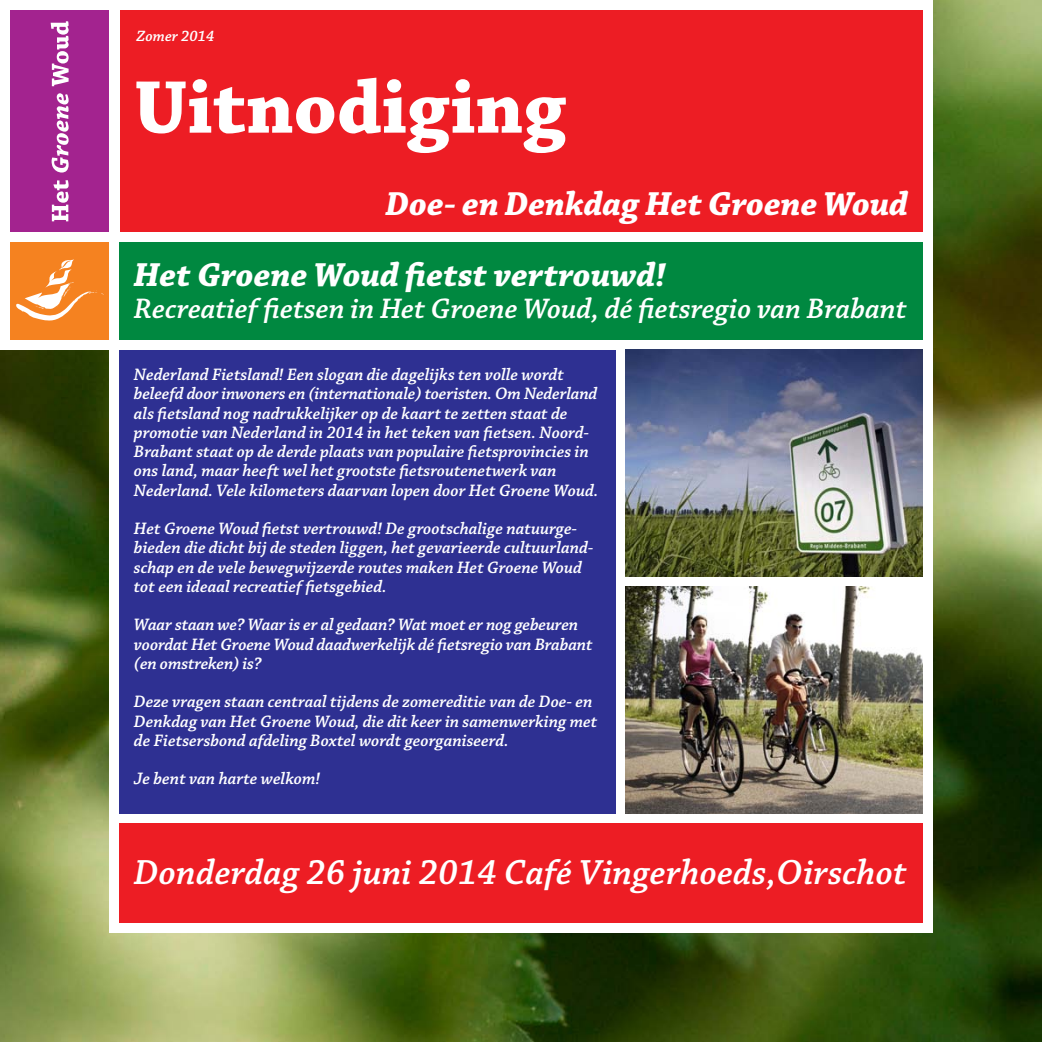
<style>
.page{position:relative;width:1042px;height:1042px;background:#fff}
.page>*{position:absolute;margin:0;border:0;box-sizing:border-box;transform-origin:0 0}
.t1{font:700 78.75px "Chaparral Pro";color:#fff}
.t2{font:italic 600 36.75px "Chaparral Pro";letter-spacing:.005em;color:#fff}
.t3{font:italic 700 35px "Chaparral Pro";color:#fff}
.t4{font:italic 600 29.75px "Chaparral Pro";color:#fff}
.t5{font:italic 600 17.5px/19.2px "Chaparral Pro";color:#fff}
.t6{font:italic 600 15.75px "Chaparral Pro";color:#fff}
</style>
<div class="page">
<img style="left:0;top:0;width:1042px;height:1042px">
<div style="left:109px;top:0;width:824px;height:933px;background:#fff"></div>
<div style="left:119px;top:10px;width:804px;height:222px;background:#ed1d24"></div>
<div style="left:0;top:0;width:119px;height:350px;background:#fff"></div>
<div style="left:10px;top:241px;width:99px;height:99px;background:#f58220"></div>
<svg style="left:16px;top:259px;width:88px;height:62px"></svg>
<div style="left:10px;top:10px;width:99px;height:223px;background:#a3238f"></div>
<svg style="left:52px;top:93px;width:17px;height:80px"></svg>
<svg style="left:52px;top:180px;width:17px;height:41px"></svg>
<svg style="left:51px;top:21px;width:18px;height:65px"></svg>
<div style="left:10px;top:232px;width:920px;height:10px;background:#fff"></div>
<div style="left:119px;top:242px;width:804px;height:98px;background:#008840"></div>
<div style="left:119px;top:350px;width:496px;height:464px;background:#2e3092"></div>
<img style="left:625px;top:350px;width:298px;height:227px">
<div style="left:119px;top:823px;width:804px;height:100px;background:#ed1d24"></div>
<img style="left:625px;top:587px;width:298px;height:227px">
<p class="t6" style="left:136px;top:28px;width:80px">Zomer 2014</p>
<p class="t1" style="left:134px;top:61px;width:433px">Uitnodiging</p>
<p class="t3" style="left:385px;top:183px;width:524px">Doe- en Denkdag Het Groene Woud</p>
<p class="t3" style="left:134px;top:255px;width:533px">Het Groene Woud fietst vertrouwd!</p>
<p class="t4" style="left:134px;top:292px;width:774px">Recreatief fietsen in Het Groene Woud, dé fietsregio van Brabant</p>
<p class="t5" style="left:134px;top:366px;width:465px">Nederland Fietsland! Een slogan die dagelijks ten volle wordt beleefd door inwoners en (internationale) toeristen. Om Nederland als fietsland nog nadrukkelijker op de kaart te zetten staat de</p>
<p class="t5" style="left:134px;top:423px;width:457px;text-align:justify">promotie van Nederland in 2014 in het teken van fietsen. Noord-Brabant staat op de derde plaats van populaire fietsprovincies in ons land, maar heeft wel het grootste fietsroutenetwerk van</p>
<p class="t5" style="left:134px;top:481px;width:466px">Nederland. Vele kilometers daarvan lopen door Het Groene Woud.</p>
<p class="t5" style="left:134px;top:520px;width:461px">Het Groene Woud fietst vertrouwd! De grootschalige natuurge&shy;bieden die dicht bij de steden liggen, het gevarieerde cultuurland&shy;schap en de vele bewegwijzerde routes maken Het Groene Woud tot een ideaal recreatief fietsgebied.</p>
<p class="t5" style="left:134px;top:616px;width:460px">Waar staan we? Waar is er al gedaan? Wat moet er nog gebeuren voordat Het Groene Woud daadwerkelijk dé fietsregio van Brabant (en omstreken) is?</p>
<p class="t5" style="left:134px;top:693px;width:465px">Deze vragen staan centraal tijdens de zomereditie van de Doe- en<br>Denkdag van Het Groene Woud, die dit keer in samenwerking met de Fietsersbond afdeling Boxtel wordt georganiseerd.</p>
<p class="t5" style="left:134px;top:770px;width:188px">Je bent van harte welkom!</p>
<p class="t2" style="left:134px;top:851px;width:774px">Donderdag 26 juni 2014 Café Vingerhoeds,Oirschot</p>
</div>
